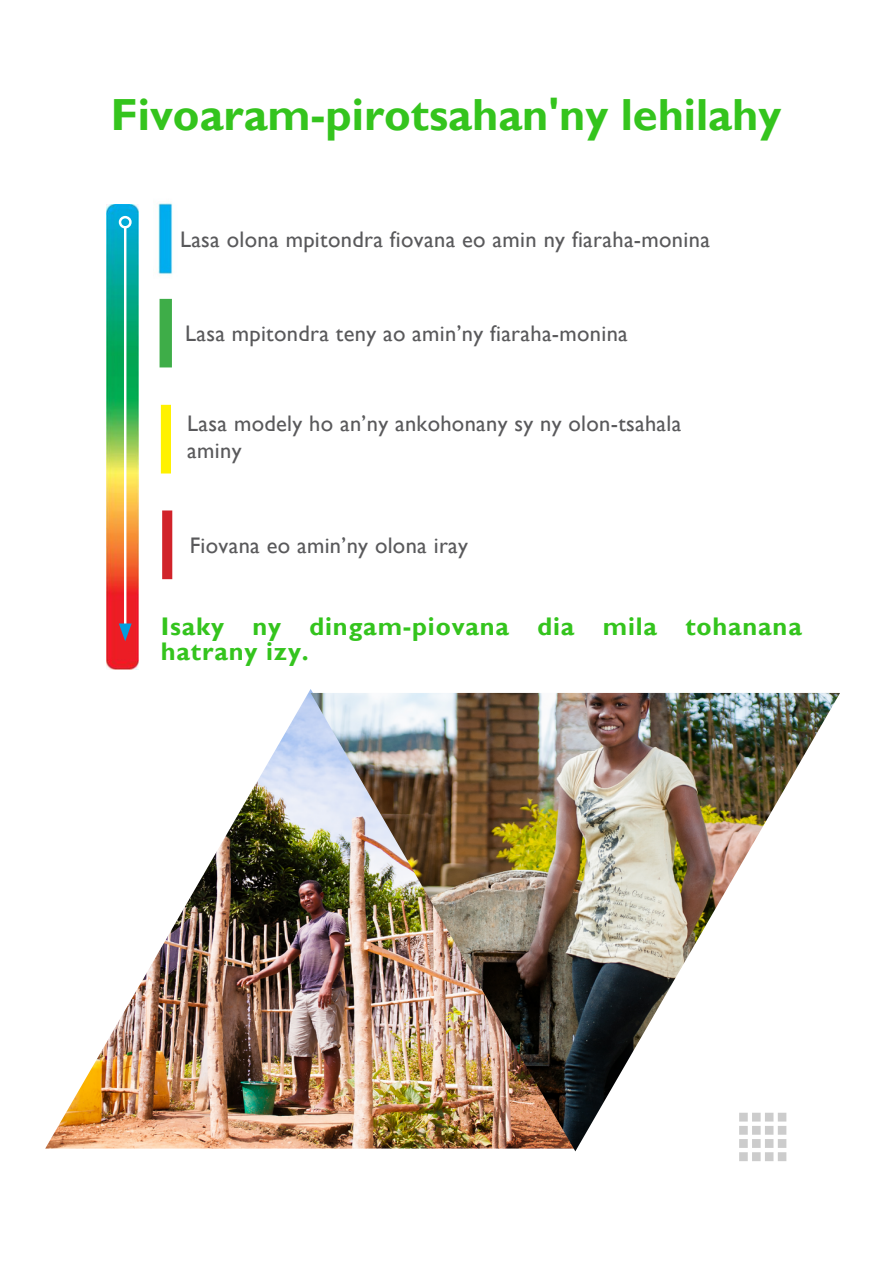
<style>
.page{position:relative;width:893px;height:1264px;background:#fff}
.page>*{position:absolute;margin:0;border:0;box-sizing:border-box;transform-origin:0 0}
.t1{font:700 45px "Gill Sans";color:#34c41d}
.t2{font:700 25.5px/24.8px "Gill Sans";letter-spacing:.035em;color:#34c41d}
.t3{font:22.5px/27px "Gill Sans";letter-spacing:.015em;color:#59595b}
</style>
<div class="page">
<img style="left:158px;top:203px;width:15px;height:72px">
<div style="left:160px;top:299px;width:12px;height:68px;background:#3ead48"></div>
<div style="left:161px;top:405px;width:10px;height:68px;background:#fff101"></div>
<div style="left:162px;top:510px;width:10px;height:69px;background:#d1232a"></div>
<img style="left:107px;top:204px;width:31px;height:465px">
<hr style="left:124px;top:227px;width:2px;height:400px;background:#fff">
<div style="left:119px;top:216px;width:13px;height:12px;border:2px solid #fff;border-radius:50%"></div>
<svg style="left:119px;top:623px;width:13px;height:18px"></svg>
<svg style="left:739px;top:1152px;width:47px;height:9px"></svg>
<img style="left:45px;top:689px;width:490px;height:459px">
<img style="left:310px;top:693px;width:530px;height:458px">
<p class="t1" style="left:111px;top:88px;width:672px">Fivoaram-pirotsahan'ny lehilahy</p>
<p class="t3" style="left:180px;top:225px;width:531px">Lasa olona mpitondra fiovana eo amin ny fiaraha-monina</p>
<p class="t3" style="left:185px;top:319px;width:444px">Lasa mpitondra teny ao amin’ny fiaraha-monina</p>
<p class="t3" style="left:187px;top:410px;width:495px">Lasa modely ho an’ny ankohonany sy ny olon-tsahala aminy</p>
<p class="t3" style="left:190px;top:531px;width:280px">Fiovana eo amin’ny olona iray</p>
<p class="t2" style="left:161px;top:614px;width:642px">Isaky ny dingam-piovana dia mila tohanana hatrany izy.</p>
</div>
